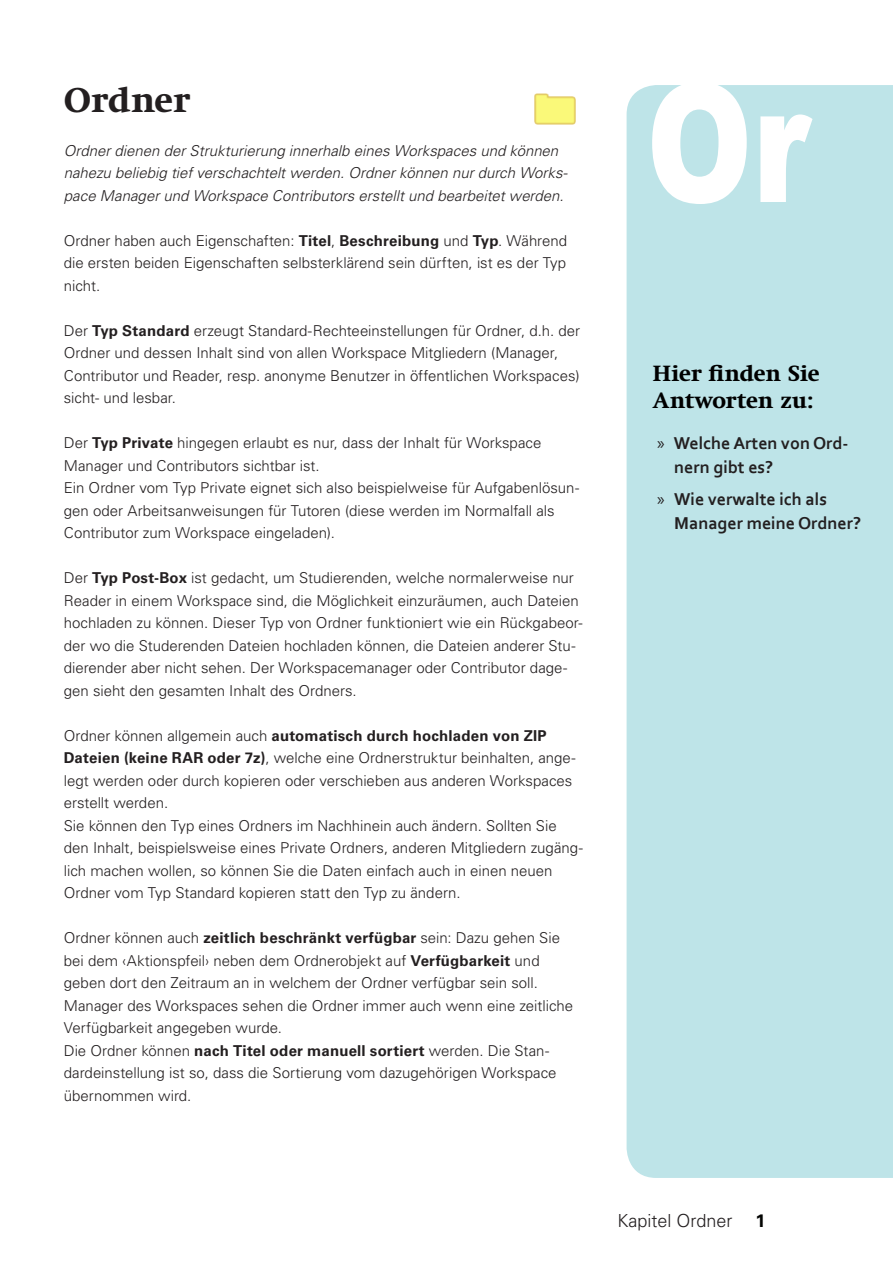
<style>
.page{position:relative;width:893px;height:1263px;background:#fff}
.page>*{position:absolute;margin:0;border:0;box-sizing:border-box;transform-origin:0 0}
.t1{font:900 165px "Arial";color:#fff;scale:.77 1}
.Headline_1{font:700 35.25px "Swift Neue LT Pro";letter-spacing:.01em;color:#231f20}
.Antwort_zu{font:700 22.5px/27px "Swift Neue LT Pro";letter-spacing:-.005em;color:#000}
.t2{font:700 18px/24px "Corbel";color:#231f20}
.t3{font:300 18px "Univers LT Std";color:#231f20}
.t4{font:700 18px "Univers LT Std";color:#040503}
.Fliesstext_A4{font:300 15px/22.5px "Univers LT Std";color:#231f20}
.Intro{font:italic 300 15px/22.5px "Univers LT Std";color:#231f20}
.s1{font-weight:700}
.s2{font-family:"Myriad Pro";font-weight:400}
</style>
<div class="page">
<div style="left:627px;top:85px;width:266px;height:1093px;background:#bee4e8"></div>
<img style="left:534px;top:93px;width:42px;height:32px">
<p class="Headline_1" style="left:64px;top:79px;width:127px">Ordner</p>
<p class="Intro" style="left:64px;top:139px;width:509px">Ordnerdienen derStrukturierung innerhalb eines Workspaces und können nahezu beliebig tiefverschachteltwerden.Ordnerkönnen nurdurch Works&shy;pace Managerund Workspace Contributors erstelltund bearbeitetwerden.</p>
<p class="Fliesstext_A4" style="left:64px;top:229px;width:505px;text-align:justify">Ordner haben auch Eigenschaften: <span class="s1">Titel</span>, <span class="s1">Beschreibung</span> und <span class="s1">Typ</span>. Während die ersten beiden Eigenschaften selbsterklärend sein dürften, ist es der Typ nicht.</p>
<p class="Fliesstext_A4" style="left:64px;top:319px;width:518px">Der <span class="s1">Typ Standard</span> erzeugt Standard-Rechteeinstellungen für Ordner, d.h. der Ordner und dessen Inhalt sind von allen Workspace Mitgliedern (Manager, Contributor und Reader, resp. anonyme Benutzer in öffentlichen Workspaces) sicht- und lesbar.</p>
<p class="Fliesstext_A4" style="left:64px;top:432px;width:479px">Der <span class="s1">Typ Private</span> hingegen erlaubt es nur, dass der Inhalt für Workspace<br>Manager und Contributors sichtbar ist.</p>
<p class="Fliesstext_A4" style="left:64px;top:477px;width:517px">Ein Ordner vom Typ Private eignet sich also beispielweise für Aufgabenlösun&shy;gen oder Arbeitsanweisungen für Tutoren (diese werden im Normalfall als<br>Contributor zum Workspace eingeladen).</p>
<p class="Fliesstext_A4" style="left:64px;top:567px;width:520px">Der <span class="s1">Typ Post-Box</span> ist gedacht, um Studierenden, welche normalerweise nur Reader in einem Workspace sind, die Möglichkeit einzuräumen, auch Dateien hochladen zu können. Dieser Typ von Ordner funktioniert wie ein Rückgabeor&shy;der wo die Studerenden Dateien hochladen können, die Dateien anderer Stu&shy;dierender aber nicht sehen. Der Workspacemanager oder Contributor dage&shy;gen sieht den gesamten Inhalt des Ordners.</p>
<p class="Fliesstext_A4" style="left:64px;top:724px;width:513px">Ordner können allgemein auch <span class="s1">automatisch durch hochladen von ZIP Dateien (keine RAR oder 7z)</span>, welche eine Ordnerstruktur beinhalten, ange&shy;legt werden oder durch kopieren oder verschieben aus anderen Workspaces erstellt werden.</p>
<p class="Fliesstext_A4" style="left:64px;top:814px;width:521px">Sie können den Typ eines Ordners im Nachhinein auch ändern. Sollten Sie den Inhalt, beispielsweise eines Private Ordners, anderen Mitgliedern zugäng&shy;lich machen wollen, so können Sie die Daten einfach auch in einen neuen Ordner vom Typ Standard kopieren statt den Typ zu ändern.</p>
<p class="Fliesstext_A4" style="left:64px;top:927px;width:511px">Ordner können auch <span class="s1">zeitlich beschränkt verfügbar</span> sein: Dazu gehen Sie bei dem ‹Aktionspfeil› neben dem Ordnerobjekt auf <span class="s1">Verfügbarkeit</span> und geben dort den Zeitraum an in welchem der Ordner verfügbar sein soll.<br>Manager des Workspaces sehen die Ordner immer auch wenn eine zeitliche Verfügbarkeit angegeben wurde.</p>
<p class="Fliesstext_A4" style="left:64px;top:1039px;width:494px">Die Ordner können <span class="s1">nach Titel oder manuell sortiert</span> werden. Die Stan&shy;dardeinstellung ist so, dass die Sortierung vom dazugehörigen Workspace übernommen wird.</p>
<p class="t1" style="left:646px;top:23px;width:213px">Or</p>
<p class="Antwort_zu" style="left:653px;top:359px;width:168px">Hier finden Sie<br>Antworten zu:</p>
<p class="t2" style="left:674px;top:430px;width:176px;text-indent:-17px"><span class="s2">»</span> Welche Arten von Ord&shy;nern gibt es?</p>
<p class="t2" style="left:674px;top:487px;width:188px;text-indent:-17px"><span class="s2">»</span> Wie verwalte ich als<br>Manager meine Ordner?</p>
<p class="t3" style="left:617px;top:1210px;width:117px">Kapitel Ordner</p>
<p class="t4" style="left:755px;top:1210px;width:12px">1</p>
</div>
